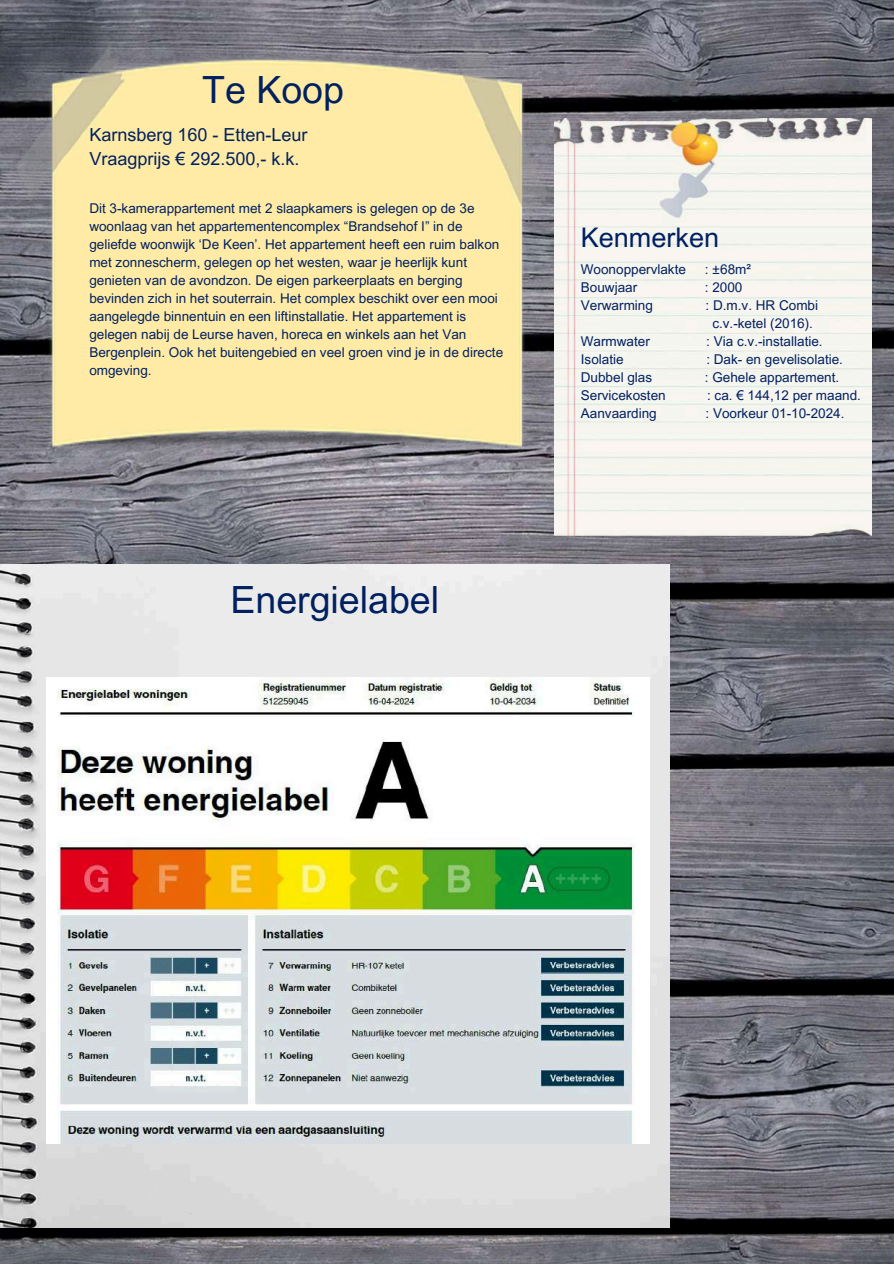
<style>
.page{position:relative;width:894px;height:1264px;background:#fff}
.page>*{position:absolute;margin:0;border:0;box-sizing:border-box;transform-origin:0 0}
.t1{font:37.5px "Arial MT Pro";color:#002060}
.t2{font:27px "Arial MT Pro";color:#002060}
.t3{font:18px/24.8px "Arial MT Pro";color:#002060}
.t4{font:13.5px/18px "Arial MT Pro";color:#002060}
</style>
<div class="page">
<img style="left:0;top:0;width:893px;height:648px">
<img style="left:0;top:648px;width:893px;height:615px">
<img style="left:0;top:564px;width:669px;height:663px">
<img style="left:554px;top:119px;width:317px;height:416px">
<img style="left:10px;top:36px;width:545px;height:428px">
<img style="left:46px;top:677px;width:603px;height:466px">
<h1 class="t1" style="left:202px;top:76px;width:143px">Te Koop</h1>
<h3 class="t3" style="left:89px;top:124px;width:220px">Karnsberg 160 - Etten-Leur<br>Vraagprijs € 292.500,- k.k.</h3>
<p class="t4" style="left:89px;top:200px;width:415px">Dit 3-kamerappartement met 2 slaapkamers is gelegen op de 3e woonlaag van het appartementencomplex “Brandsehof I” in de geliefde woonwijk ‘De Keen’. Het appartement heeft een ruim balkon met zonnescherm, gelegen op het westen, waar je heerlijk kunt genieten van de avondzon. De eigen parkeerplaats en berging bevinden zich in het souterrain. Het complex beschikt over een mooi aangelegde binnentuin en een liftinstallatie. Het appartement is gelegen nabij de Leurse haven, horeca en winkels aan het Van Bergenplein. Ook het buitengebied en veel groen vind je in de directe omgeving.</p>
<h1 class="t1" style="left:230px;top:586px;width:210px">Energielabel</h1>
<h2 class="t2" style="left:580px;top:227px;width:140px">Kenmerken</h2>
<p class="t4" style="left:580px;top:262px;width:107px">Woonoppervlakte</p>
<p class="t4" style="left:704px;top:262px;width:48px">: ±68m²</p>
<p class="t4" style="left:580px;top:280px;width:58px">Bouwjaar</p>
<p class="t4" style="left:704px;top:280px;width:39px">: 2000</p>
<p class="t4" style="left:580px;top:298px;width:74px">Verwarming</p>
<p class="t4" style="left:705px;top:298px;width:114px;text-align:center">: D.m.v. HR Combi c.v.-ketel (2016).</p>
<p class="t4" style="left:580px;top:334px;width:70px">Warmwater</p>
<p class="t4" style="left:706px;top:334px;width:118px">: Via c.v.-installatie.</p>
<p class="t4" style="left:580px;top:352px;width:44px">Isolatie</p>
<p class="t4" style="left:706px;top:352px;width:138px">: Dak- en gevelisolatie.</p>
<p class="t4" style="left:580px;top:370px;width:73px">Dubbel glas</p>
<p class="t4" style="left:704px;top:370px;width:136px">: Gehele appartement.</p>
<p class="t4" style="left:580px;top:388px;width:86px">Servicekosten</p>
<p class="t4" style="left:706px;top:388px;width:155px">: ca. € 144,12 per maand.</p>
<p class="t4" style="left:580px;top:406px;width:77px">Aanvaarding</p>
<p class="t4" style="left:705px;top:406px;width:140px">: Voorkeur 01-10-2024.</p>
</div>
